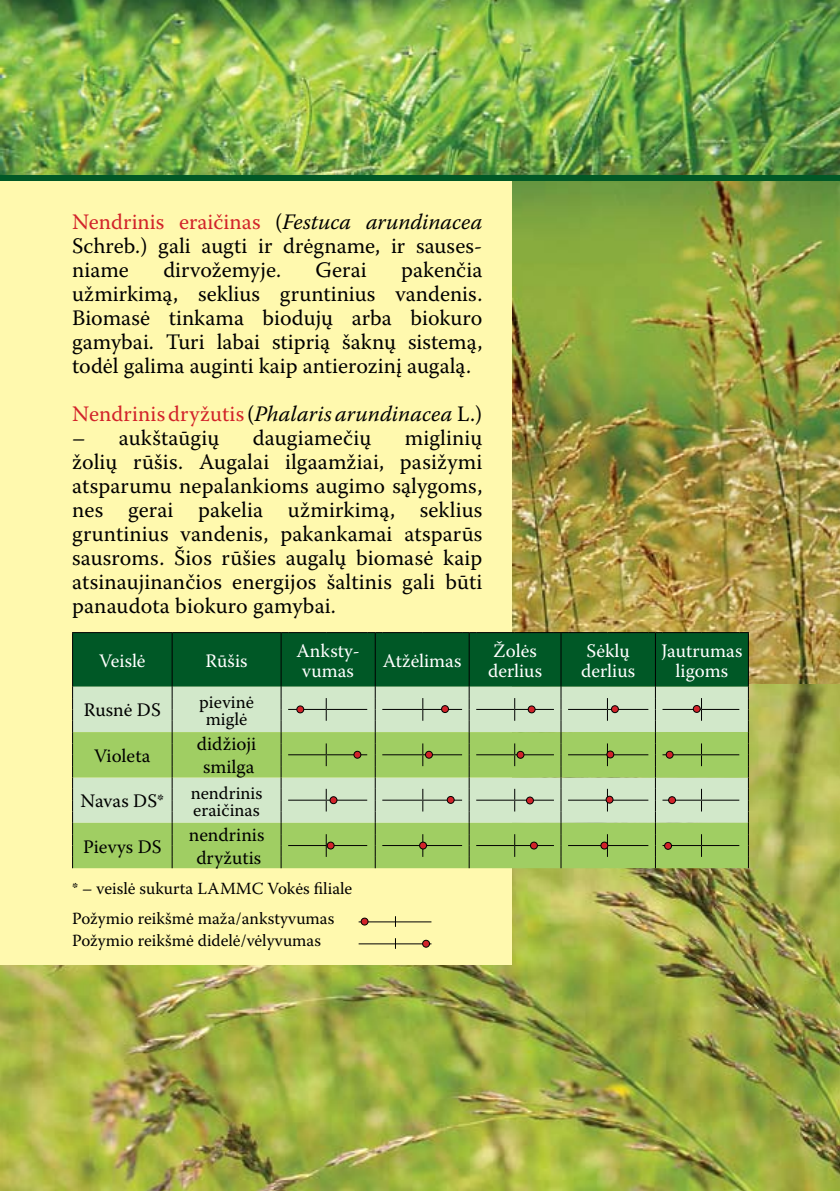
<style>
.page{position:relative;width:840px;height:1191px;background:#fff}
.page>*{position:absolute;margin:0;border:0;box-sizing:border-box;transform-origin:0 0}
.t1{font:22px/24px "Warnock Pro";color:#000;text-align:justify}
.t2{font:italic 22px "Warnock Pro";letter-spacing:.005em;color:#000}
.t3{font:19px/20px "Warnock Pro";color:#fff;text-align:center}
.t4{font:19px/22.8px "Warnock Pro";color:#000;text-align:center}
.t5{font:18px/17px "Warnock Pro";color:#000;text-align:center}
.t6{font:17px/22px "Warnock Pro";color:#000}
.s1{color:#d2232a}
.s2{font-style:italic}
.s3{font-style:normal;color:#d2232a}
.s4{font-style:normal}
</style>
<div class="page">
<img style="left:511px;top:180px;width:328px;height:504px">
<img style="left:0;top:684px;width:839px;height:507px">
<div style="left:0;top:70px;width:511px;height:894px;background:#fff9ae"></div>
<img style="left:0;top:0;width:839px;height:175px">
<div style="left:0;top:175px;width:839px;height:5px;background:#005826"></div>
<svg style="left:72px;top:632px;width:676px;height:236px;background:#8ab779"></svg>
<div style="left:297px;top:706px;width:6px;height:7px;background:#d2232a;border-radius:50%"></div>
<div style="left:296px;top:705px;width:8px;height:8px;border:1px solid #000;border-radius:50%"></div>
<div style="left:441px;top:705px;width:7px;height:7px;background:#d2232a;border-radius:50%"></div>
<div style="left:441px;top:705px;width:7px;height:8px;border:1px solid #000;border-radius:50%"></div>
<div style="left:425px;top:751px;width:7px;height:7px;background:#d2232a;border-radius:50%"></div>
<div style="left:425px;top:751px;width:7px;height:7px;border:1px solid #000;border-radius:50%"></div>
<div style="left:419px;top:842px;width:7px;height:7px;background:#d2232a;border-radius:50%"></div>
<div style="left:419px;top:841px;width:7px;height:8px;border:1px solid #000;border-radius:50%"></div>
<div style="left:516px;top:751px;width:7px;height:7px;background:#d2232a;border-radius:50%"></div>
<div style="left:516px;top:751px;width:8px;height:7px;border:1px solid #000;border-radius:50%"></div>
<div style="left:606px;top:751px;width:7px;height:7px;background:#d2232a;border-radius:50%"></div>
<div style="left:606px;top:750px;width:7px;height:8px;border:1px solid #000;border-radius:50%"></div>
<div style="left:665px;top:751px;width:7px;height:7px;background:#d2232a;border-radius:50%"></div>
<div style="left:665px;top:751px;width:8px;height:7px;border:1px solid #000;border-radius:50%"></div>
<div style="left:693px;top:705px;width:6px;height:7px;background:#d2232a;border-radius:50%"></div>
<div style="left:692px;top:705px;width:8px;height:8px;border:1px solid #000;border-radius:50%"></div>
<div style="left:528px;top:706px;width:7px;height:7px;background:#d2232a;border-radius:50%"></div>
<div style="left:527px;top:705px;width:8px;height:8px;border:1px solid #000;border-radius:50%"></div>
<svg style="left:611px;top:705px;width:7px;height:7px"></svg>
<div style="left:610px;top:705px;width:8px;height:8px;border:1px solid #000;border-radius:50%"></div>
<div style="left:447px;top:796px;width:7px;height:7px;background:#d2232a;border-radius:50%"></div>
<div style="left:446px;top:796px;width:8px;height:7px;border:1px solid #000;border-radius:50%"></div>
<div style="left:526px;top:797px;width:7px;height:7px;background:#d2232a;border-radius:50%"></div>
<div style="left:526px;top:796px;width:7px;height:8px;border:1px solid #000;border-radius:50%"></div>
<div style="left:530px;top:842px;width:7px;height:7px;background:#d2232a;border-radius:50%"></div>
<div style="left:530px;top:841px;width:7px;height:8px;border:1px solid #000;border-radius:50%"></div>
<div style="left:605px;top:796px;width:7px;height:7px;background:#d2232a;border-radius:50%"></div>
<div style="left:605px;top:796px;width:8px;height:7px;border:1px solid #000;border-radius:50%"></div>
<div style="left:600px;top:842px;width:7px;height:7px;background:#d2232a;border-radius:50%"></div>
<div style="left:600px;top:841px;width:8px;height:8px;border:1px solid #000;border-radius:50%"></div>
<svg style="left:668px;top:796px;width:7px;height:7px"></svg>
<div style="left:667px;top:796px;width:8px;height:8px;border:1px solid #000;border-radius:50%"></div>
<svg style="left:664px;top:842px;width:7px;height:7px"></svg>
<div style="left:663px;top:842px;width:8px;height:7px;border:1px solid #000;border-radius:50%"></div>
<div style="left:354px;top:751px;width:6px;height:7px;background:#d2232a;border-radius:50%"></div>
<div style="left:353px;top:751px;width:8px;height:7px;border:1px solid #000;border-radius:50%"></div>
<div style="left:330px;top:796px;width:7px;height:7px;background:#d2232a;border-radius:50%"></div>
<div style="left:329px;top:796px;width:8px;height:8px;border:1px solid #000;border-radius:50%"></div>
<div style="left:327px;top:842px;width:7px;height:7px;background:#d2232a;border-radius:50%"></div>
<div style="left:326px;top:841px;width:8px;height:8px;border:1px solid #000;border-radius:50%"></div>
<hr style="left:358px;top:921px;width:73px;height:1px;background:#000">
<div style="left:361px;top:918px;width:7px;height:7px;background:#d2232a;border-radius:50%"></div>
<div style="left:360px;top:917px;width:8px;height:8px;border:1px solid #000;border-radius:50%"></div>
<hr style="left:358px;top:943px;width:73px;height:1px;background:#000">
<div style="left:422px;top:940px;width:7px;height:7px;background:#d2232a;border-radius:50%"></div>
<div style="left:422px;top:940px;width:7px;height:7px;border:1px solid #000;border-radius:50%"></div>
<p class="t1" style="left:72px;top:209px;width:411px"><span class="s1">Nendrinis eraičinas</span> (<span class="s2">Festuca arundinacea </span>Schreb.) gali augti ir drėgname, ir sauses&shy;niame</p>
<p class="t1" style="left:72px;top:257px;width:411px;text-indent:329px">pakenčia užmirkimą, seklius gruntinius vandenis.<br>Biomasė tinkama biodujų arba biokuro gamybai. Turi labai stiprią šaknų sistemą, todėl galima auginti kaip antierozinį augalą.</p>
<p class="t2" style="left:72px;top:400px;width:411px"><span class="s3">Nendrinis dryžutis</span> <span class="s4">(</span>Phalaris arundinacea <span class="s4">L.)</span></p>
<p class="t1" style="left:72px;top:425px;width:149px">– aukštaūgių</p>
<p class="t1" style="left:253px;top:425px;width:120px">daugiamečių</p>
<p class="t1" style="left:163px;top:257px;width:119px">dirvožemyje.</p>
<p class="t1" style="left:315px;top:257px;width:53px">Gerai</p>
<p class="t1" style="left:72px;top:425px;width:411px;text-indent:332px">miglinių žolių rūšis. Augalai ilgaamžiai, pasižymi atsparumu nepalankioms augimo sąlygoms, nes gerai pakelia užmirkimą, seklius gruntinius vandenis, pakankamai atsparūs sausroms. Šios rūšies augalų biomasė kaip atsinaujinančios energijos šaltinis gali būti panaudota biokuro gamybai.</p>
<p class="t3" style="left:99px;top:650px;width:48px">Veislė</p>
<p class="t3" style="left:205px;top:650px;width:43px">Rūšis</p>
<p class="t3" style="left:296px;top:640px;width:65px">Anksty&shy;vumas</p>
<p class="t3" style="left:382px;top:650px;width:80px">Atžėlimas</p>
<p class="t3" style="left:488px;top:640px;width:55px;text-align:left">Žolės derlius</p>
<p class="t3" style="left:581px;top:640px;width:55px;text-align:left">Sėklų derlius</p>
<p class="t3" style="left:661px;top:640px;width:82px">Jautrumas ligoms</p>
<p class="t4" style="left:84px;top:698px;width:78px">Rusnė DS</p>
<p class="t5" style="left:199px;top:693px;width:56px">pievinė miglė</p>
<p class="t4" style="left:94px;top:744px;width:58px">Violeta</p>
<p class="t4" style="left:197px;top:732px;width:61px">didžioji smilga</p>
<p class="t4" style="left:81px;top:789px;width:85px">Navas DS*</p>
<p class="t5" style="left:191px;top:784px;width:73px;text-align:left">nendrinis eraičinas</p>
<p class="t4" style="left:83px;top:834px;width:80px">Pievys DS</p>
<p class="t4" style="left:189px;top:823px;width:77px">nendrinis dryžutis</p>
<p class="t6" style="left:72px;top:877px;width:281px">* – veislė sukurta LAMMC Vokės filiale</p>
<p class="t6" style="left:72px;top:907px;width:264px">Požymio reikšmė maža/ankstyvumas<br>Požymio reikšmė didelė/vėlyvumas</p>
</div>
